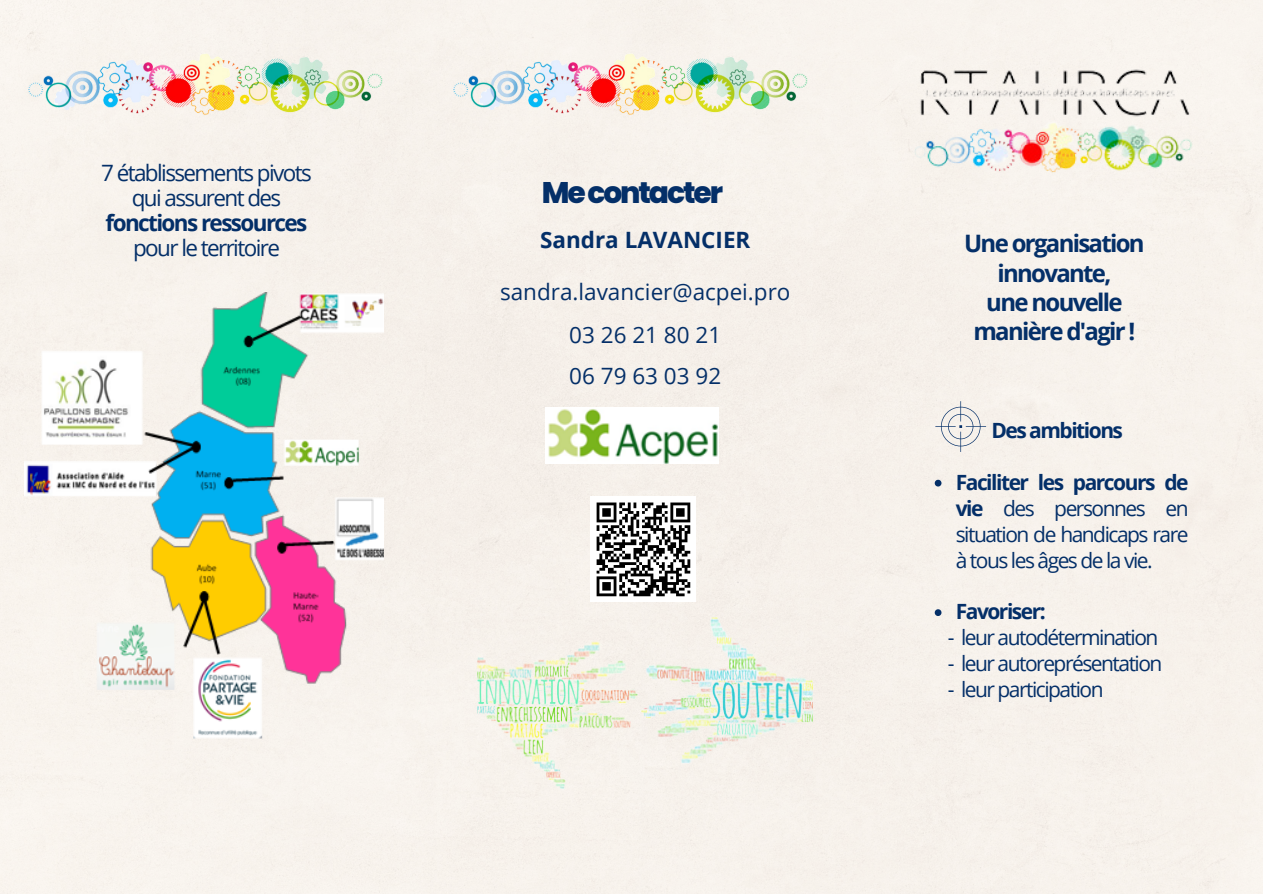
<style>
.page{position:relative;width:1263px;height:894px;background:#fff}
.page>*{position:absolute;margin:0;border:0;box-sizing:border-box;transform-origin:0 0}
.t1{font:800 29.85px "Poppins";letter-spacing:-.07em;color:#042f68}
.t2{font:700 24px/29.2px "Open Sans";letter-spacing:-.07em;color:#042f68;text-align:center}
.t3{font:22.5px/24.8px "Open Sans";letter-spacing:-.07em;color:#042f68;text-align:center}
.t4{font:22.5px/42.2px "Open Sans";color:#042f68;text-align:center}
.t5{font:700 22.5px "Open Sans";color:#042f68}
.t6{font:21px/25.8px "Open Sans";letter-spacing:-.07em;color:#042f68;text-align:justify}
.t7{font:700 21px "Open Sans";letter-spacing:-.07em;color:#042f68}
.s1{font-weight:700}
</style>
<div class="page">
<div style="left:0;top:0;width:1263px;height:893px;background:#f7f2eb"></div>
<img style="left:24px;top:292px;width:359px;height:447px">
<img style="left:471px;top:613px;width:345px;height:177px">
<img style="left:24px;top:50px;width:365px;height:69px">
<img style="left:911px;top:59px;width:286px;height:120px">
<img style="left:449px;top:50px;width:365px;height:69px">
<svg style="left:935px;top:479px;width:6px;height:7px"></svg>
<svg style="left:935px;top:609px;width:6px;height:6px"></svg>
<svg style="left:935px;top:401px;width:51px;height:51px;background:#e3e2e0"></svg>
<img style="left:546px;top:407px;width:173px;height:56px">
<div style="left:591px;top:496px;width:105px;height:105px;background:#fff"></div>
<svg style="left:596px;top:502px;width:95px;height:95px"></svg>
<p class="t3" style="left:101px;top:160px;width:212px">7 établissements pivots qui assurent des <span class="s1">fonctions ressources</span></p>
<p class="t3" style="left:133px;top:234px;width:148px">pour le territoire</p>
<p class="t5" style="left:540px;top:224px;width:212px">Sandra LAVANCIER</p>
<p class="t4" style="left:500px;top:270px;width:292px">sandra.lavancier@acpei.pro<br>03 26 21 80 21<br>06 79 63 03 92</p>
<p class="t1" style="left:542px;top:171px;width:183px">Mecontacter</p>
<h1 class="t2" style="left:964px;top:228px;width:182px">Une organisation innovante,<br>une nouvelle manière d'agir !</h1>
<h3 class="t7" style="left:991px;top:415px;width:133px">Des ambitions</h3>
<p class="t6" style="left:956px;top:468px;width:234px"><span class="s1">Faciliter les parcours de vie</span> des personnes en situation de handicaps rare à tous les âges de la vie.</p>
<p class="t7" style="left:956px;top:596px;width:91px">Favoriser:</p>
<p class="t6" style="left:948px;top:624px;width:212px">- leur autodétermination</p>
<p class="t6" style="left:948px;top:650px;width:216px">- leur autoreprésentation</p>
<h2 class="t6" style="left:948px;top:675px;width:157px">- leur participation</h2>
</div>
